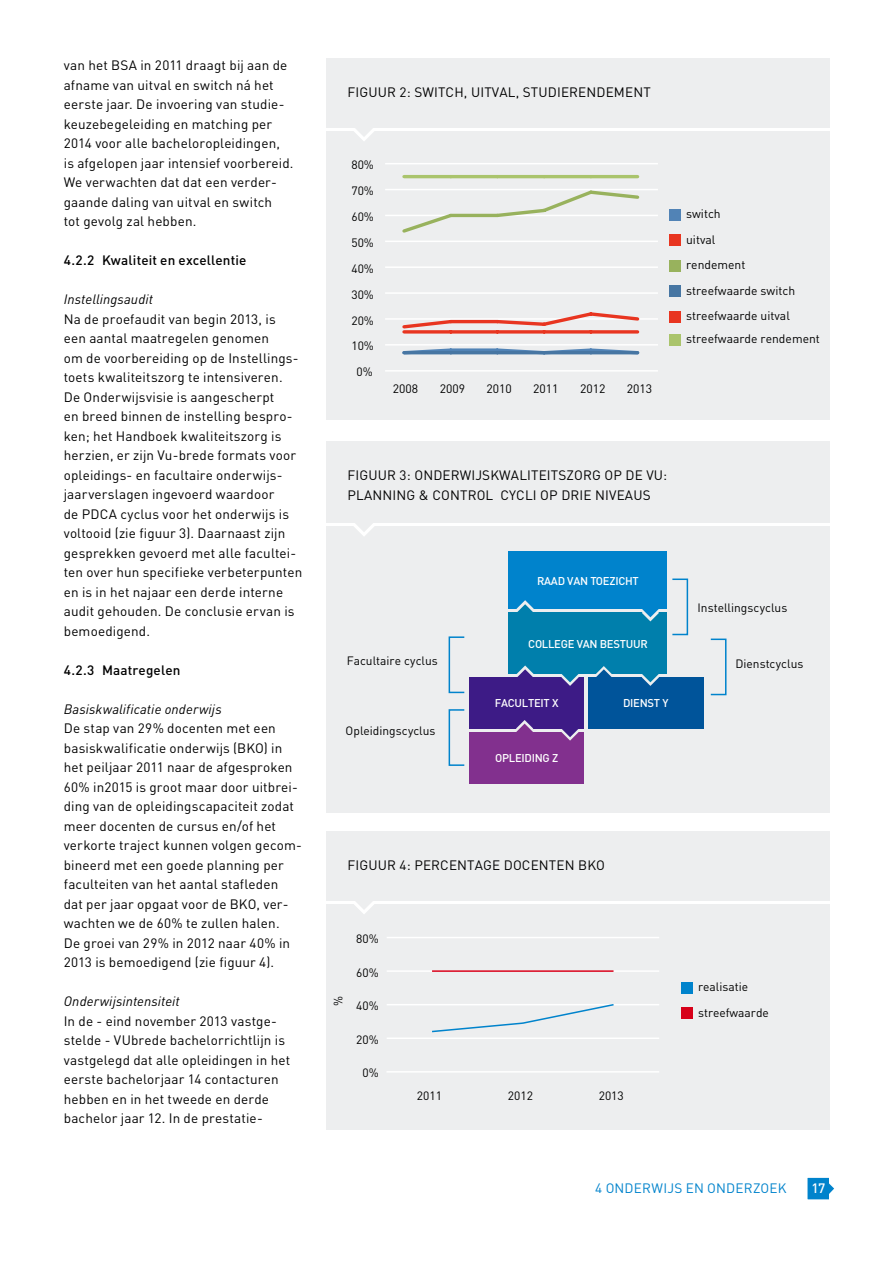
<style>
.page{position:relative;width:893px;height:1263px;background:#fff}
.page>*{position:absolute;margin:0;border:0;box-sizing:border-box;transform-origin:0 0}
.t1{font:13.5px/19.5px "DIN Pro";letter-spacing:.01em;color:#000}
.t2{font:italic 13.5px "DIN Pro";letter-spacing:.01em;color:#000}
.t3{font:500 13.5px "DIN Pro";letter-spacing:.01em;color:#000}
.t4{font:13.5px "DIN Pro";color:#0083cc}
.t5{font:500 13.5px "DIN Pro";color:#fff}
.t6{font:12.15px/25.5px "DIN Pro";color:#000}
.t7{font:12px/25.5px "DIN Pro";color:#000}
.t8{font:500 11.25px "DIN Pro";letter-spacing:-.025em;color:#fff}
</style>
<div class="page">
<svg style="left:808px;top:1178px;width:26px;height:21px"></svg>
<div style="left:326px;top:131px;width:503px;height:289px;background:#edeeef"></div>
<div style="left:326px;top:58px;width:503px;height:69px;background:#edeeef"></div>
<svg style="left:350px;top:127px;width:28px;height:14px"></svg>
<hr style="left:385px;top:344px;width:273px;height:2px;background:#fff">
<hr style="left:385px;top:318px;width:273px;height:2px;background:#fff">
<hr style="left:385px;top:292px;width:273px;height:2px;background:#fff">
<hr style="left:385px;top:266px;width:273px;height:2px;background:#fff">
<hr style="left:385px;top:241px;width:273px;height:1px;background:#fff">
<hr style="left:385px;top:215px;width:273px;height:1px;background:#fff">
<hr style="left:385px;top:189px;width:273px;height:1px;background:#fff">
<hr style="left:385px;top:163px;width:273px;height:1px;background:#fff">
<hr style="left:385px;top:370px;width:273px;height:2px;background:#fff">
<svg style="left:402px;top:348px;width:238px;height:7px"></svg>
<svg style="left:402px;top:312px;width:238px;height:19px"></svg>
<svg style="left:402px;top:190px;width:238px;height:43px"></svg>
<hr style="left:404px;top:351px;width:47px;height:3px;background:#4776a3">
<hr style="left:451px;top:351px;width:46px;height:3px;background:#4776a3">
<hr style="left:497px;top:351px;width:47px;height:3px;background:#4776a3">
<hr style="left:544px;top:351px;width:47px;height:3px;background:#4776a3">
<hr style="left:591px;top:351px;width:47px;height:3px;background:#4776a3">
<svg style="left:404px;top:330px;width:47px;height:4px"></svg>
<svg style="left:451px;top:330px;width:46px;height:4px"></svg>
<svg style="left:497px;top:330px;width:47px;height:4px"></svg>
<svg style="left:544px;top:330px;width:47px;height:4px"></svg>
<svg style="left:591px;top:330px;width:47px;height:4px"></svg>
<hr style="left:404px;top:175px;width:47px;height:3px;background:#aac46c">
<hr style="left:451px;top:175px;width:46px;height:3px;background:#aac46c">
<hr style="left:497px;top:175px;width:47px;height:3px;background:#aac46c">
<hr style="left:544px;top:175px;width:47px;height:3px;background:#aac46c">
<hr style="left:591px;top:175px;width:47px;height:3px;background:#aac46c">
<div style="left:669px;top:209px;width:11px;height:12px;background:#5183b6"></div>
<div style="left:669px;top:235px;width:11px;height:11px;background:#e83520"></div>
<div style="left:669px;top:260px;width:11px;height:12px;background:#98b25d"></div>
<div style="left:669px;top:334px;width:11px;height:12px;background:#aac46c"></div>
<div style="left:669px;top:286px;width:11px;height:11px;background:#4776a3"></div>
<div style="left:669px;top:311px;width:11px;height:12px;background:#e83520"></div>
<div style="left:326px;top:904px;width:503px;height:225px;background:#edeeef"></div>
<div style="left:326px;top:831px;width:503px;height:69px;background:#edeeef"></div>
<svg style="left:350px;top:900px;width:28px;height:14px"></svg>
<div style="left:681px;top:982px;width:11px;height:11px;background:#0083cc"></div>
<div style="left:681px;top:1007px;width:11px;height:12px;background:#d70019"></div>
<hr style="left:387px;top:1037px;width:272px;height:2px;background:#fff">
<hr style="left:387px;top:1004px;width:272px;height:1px;background:#fff">
<hr style="left:387px;top:970px;width:272px;height:2px;background:#fff">
<hr style="left:387px;top:937px;width:272px;height:1px;background:#fff">
<hr style="left:386px;top:1071px;width:273px;height:1px;background:#fff">
<svg style="left:432px;top:1004px;width:182px;height:29px"></svg>
<hr style="left:432px;top:970px;width:91px;height:2px;background:#d70019">
<hr style="left:523px;top:970px;width:90px;height:2px;background:#d70019">
<div style="left:326px;top:526px;width:503px;height:287px;background:#edeeef"></div>
<div style="left:326px;top:441px;width:503px;height:81px;background:#edeeef"></div>
<svg style="left:350px;top:522px;width:28px;height:14px"></svg>
<div style="left:509px;top:552px;width:158px;height:57px;background:#0083cc"></div>
<div style="left:509px;top:613px;width:158px;height:61px;background:#007fac"></div>
<div style="left:469px;top:677px;width:115px;height:52px;background:#3d1b86"></div>
<div style="left:469px;top:732px;width:115px;height:51px;background:#82308e"></div>
<div style="left:588px;top:677px;width:116px;height:52px;background:#00549a"></div>
<div style="left:449px;top:636px;width:16px;height:57px;border:2px solid #0083cc"></div>
<div style="left:710px;top:638px;width:16px;height:57px;border:2px solid #0083cc"></div>
<div style="left:449px;top:709px;width:16px;height:57px;border:2px solid #0083cc"></div>
<div style="left:672px;top:578px;width:16px;height:57px;border:2px solid #0083cc"></div>
<svg style="left:516px;top:600px;width:18px;height:13px"></svg>
<svg style="left:516px;top:665px;width:18px;height:12px"></svg>
<svg style="left:516px;top:720px;width:17px;height:12px"></svg>
<svg style="left:596px;top:666px;width:16px;height:11px"></svg>
<svg style="left:642px;top:609px;width:17px;height:12px"></svg>
<svg style="left:561px;top:674px;width:18px;height:12px"></svg>
<svg style="left:561px;top:729px;width:18px;height:12px"></svg>
<svg style="left:642px;top:674px;width:17px;height:12px"></svg>
<p class="t1" style="left:64px;top:54px;width:231px">van het BSA in 2011 draagt bij aan de afname van uitval en switch ná het eerste jaar. De invoering van studie&shy;keuzebegeleiding en matching per 2014 voor alle bacheloropleidingen, is afgelopen jaar intensief voorbereid.<br>We verwachten dat dat een verder&shy;gaande daling van uitval en switch<br>tot gevolg zal hebben.</p>
<p class="t3" style="left:64px;top:250px;width:184px">4.2.2 Kwaliteit en excellentie</p>
<p class="t2" style="left:64px;top:289px;width:91px">Instellingsaudit</p>
<p class="t1" style="left:64px;top:308px;width:240px">Na de proefaudit van begin 2013, is<br>een aantal maatregelen genomen<br>om de voorbereiding op de Instellings&shy;toets kwaliteitszorg te intensiveren.<br>De Onderwijsvisie is aangescherpt<br>en breed binnen de instelling bespro&shy;ken; het Handboek kwaliteitszorg is herzien, er zijn Vu-brede formats voor opleidings- en facultaire onderwijs&shy;jaarverslagen ingevoerd waardoor<br>de PDCA cyclus voor het onderwijs is voltooid (zie figuur 3). Daarnaast zijn gesprekken gevoerd met alle facultei&shy;ten over hun specifieke verbeterpunten en is in het najaar een derde interne audit gehouden. De conclusie ervan is bemoedigend.</p>
<p class="t3" style="left:64px;top:659px;width:118px">4.2.3 Maatregelen</p>
<p class="t2" style="left:64px;top:698px;width:159px">Basiskwalificatie onderwijs</p>
<p class="t1" style="left:64px;top:717px;width:240px">De stap van 29% docenten met een basiskwalificatie onderwijs (BKO) in het peiljaar 2011 naar de afgesproken 60% in2015 is groot maar door uitbrei&shy;ding van de opleidingscapaciteit zodat meer docenten de cursus en/of het verkorte traject kunnen volgen gecom&shy;bineerd met een goede planning per faculteiten van het aantal stafleden<br>dat per jaar opgaat voor de BKO, ver&shy;wachten we de 60% te zullen halen.<br>De groei van 29% in 2012 naar 40% in 2013 is bemoedigend (zie figuur 4).</p>
<p class="t2" style="left:64px;top:991px;width:118px">Onderwijsintensiteit</p>
<p class="t1" style="left:64px;top:1010px;width:228px">In de - eind november 2013 vastge&shy;stelde - VUbrede bachelorrichtlijn is vastgelegd dat alle opleidingen in het eerste bachelorjaar 14 contacturen hebben en in het tweede en derde bachelor jaar 12. In de prestatie-</p>
<p class="t1" style="left:348px;top:81px;width:305px">FIGUUR 2: SWITCH, UITVAL, STUDIERENDEMENT</p>
<p class="t7" style="left:351px;top:151px;width:24px">80%</p>
<p class="t7" style="left:351px;top:177px;width:24px">70%</p>
<p class="t7" style="left:351px;top:203px;width:24px">60%</p>
<p class="t7" style="left:351px;top:229px;width:24px">50%</p>
<p class="t7" style="left:351px;top:254px;width:24px">40%</p>
<p class="t7" style="left:351px;top:280px;width:24px">30%</p>
<p class="t7" style="left:351px;top:306px;width:24px">20%</p>
<p class="t7" style="left:351px;top:332px;width:24px">10%</p>
<p class="t7" style="left:357px;top:358px;width:18px">0%</p>
<p class="t6" style="left:393px;top:375px;width:27px">2008</p>
<p class="t6" style="left:440px;top:375px;width:27px">2009</p>
<p class="t6" style="left:487px;top:375px;width:27px">2010</p>
<p class="t6" style="left:533px;top:375px;width:27px">2011</p>
<p class="t6" style="left:580px;top:375px;width:27px">2012</p>
<p class="t6" style="left:627px;top:375px;width:27px">2013</p>
<p class="t6" style="left:686px;top:200px;width:61px">switch uitval rendement</p>
<p class="t6" style="left:686px;top:276px;width:111px">streefwaarde switch streefwaarde uitval</p>
<p class="t6" style="left:686px;top:325px;width:135px">streefwaarde rendement</p>
<p class="t1" style="left:348px;top:464px;width:321px">FIGUUR 3: ONDERWIJSKWALITEITSZORG OP DE VU:<br>PLANNING &amp; CONTROL CYCLI OP DRIE NIVEAUS</p>
<p class="t7" style="left:347px;top:647px;width:92px">Facultaire cyclus</p>
<p class="t7" style="left:346px;top:717px;width:91px">Opleidingscyclus</p>
<p class="t8" style="left:537px;top:571px;width:103px">RAAD VAN TOEZICHT</p>
<p class="t8" style="left:528px;top:635px;width:121px">COLLEGE VAN BESTUUR</p>
<p class="t8" style="left:495px;top:694px;width:65px">FACULTEIT X</p>
<p class="t8" style="left:495px;top:749px;width:65px">OPLEIDING Z</p>
<p class="t8" style="left:623px;top:694px;width:47px">DIENST Y</p>
<p class="t7" style="left:698px;top:594px;width:91px">Instellingscyclus</p>
<p class="t7" style="left:735px;top:650px;width:69px">Dienstcyclus</p>
<p class="t1" style="left:348px;top:854px;width:259px">FIGUUR 4: PERCENTAGE DOCENTEN BKO</p>
<p class="t7" style="left:356px;top:925px;width:24px">80%</p>
<p class="t7" style="left:324px;top:1006px;width:11px;rotate:-90deg">%</p>
<p class="t7" style="left:356px;top:958px;width:24px">60%</p>
<p class="t7" style="left:356px;top:992px;width:24px">40%</p>
<p class="t7" style="left:356px;top:1025px;width:24px">20%</p>
<p class="t7" style="left:362px;top:1059px;width:18px">0%</p>
<p class="t7" style="left:417px;top:1082px;width:27px">2011</p>
<p class="t7" style="left:508px;top:1082px;width:27px">2012</p>
<p class="t7" style="left:599px;top:1082px;width:27px">2013</p>
<p class="t7" style="left:698px;top:973px;width:72px">realisatie streefwaarde</p>
<p class="t4" style="left:595px;top:1178px;width:29px">4 Onderwijs</p>
<p class="t4" style="left:686px;top:1178px;width:32px">en onderzoek</p>
<p class="t5" style="left:811px;top:1177px;width:15px">17</p>
</div>
